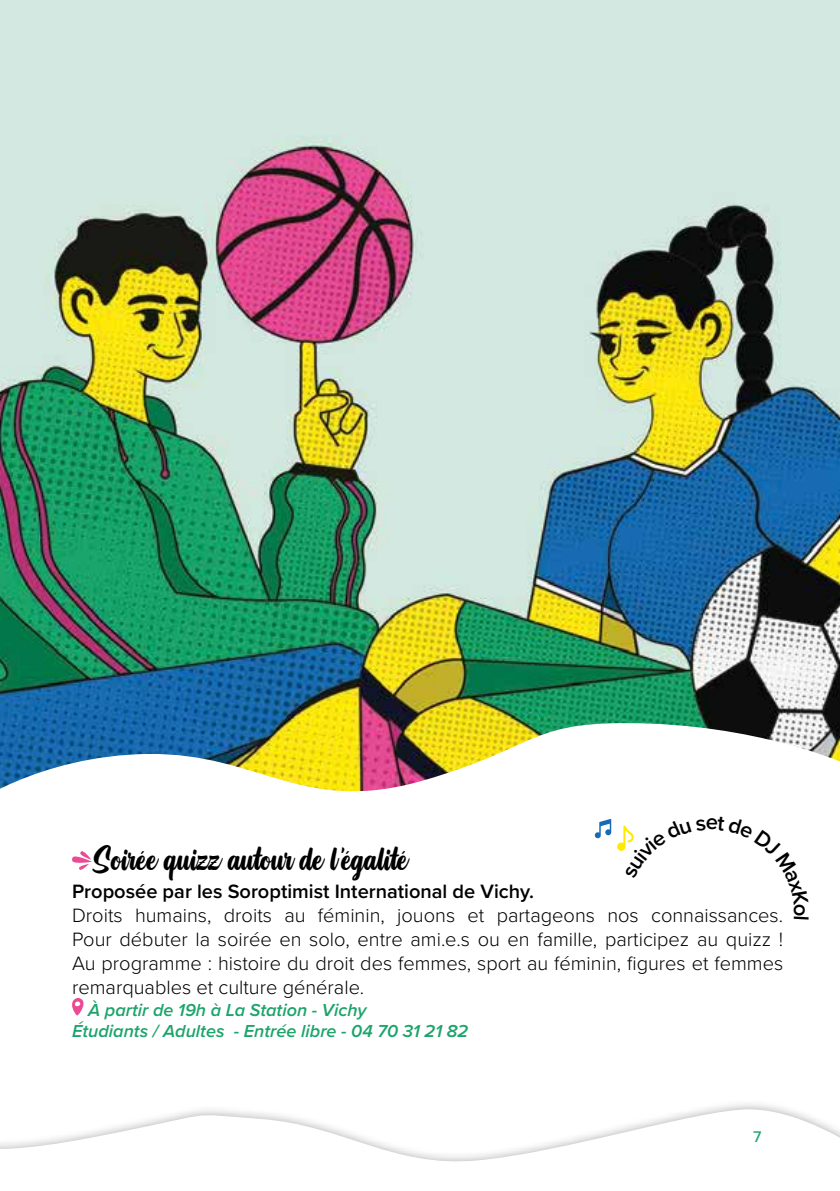
<style>
.page{position:relative;width:840px;height:1191px;background:#fff}
.page>*{position:absolute;margin:0;border:0;box-sizing:border-box;transform-origin:0 0}
.t1{font:32px "Athletic Outfit";color:#000}
.t2{font:600 22px "Proxima Nova";color:#000}
.t3{font:300 20px/24px "Proxima Nova";color:#000;text-align:justify}
.t4{font:600 20px "Proxima Nova";color:#000}
.t5{font:italic 600 18px/21.6px "Proxima Nova";color:#1ca46b}
.t6{font:500 16px "Proxima Nova";color:#1ca46b}
</style>
<div class="page">
<img style="left:0;top:0;width:839px;height:719px">
<svg style="left:0;top:719px;width:839px;height:297px"></svg>
<svg style="left:72px;top:851px;width:20px;height:19px"></svg>
<svg style="left:72px;top:998px;width:12px;height:17px"></svg>
<svg style="left:594px;top:819px;width:17px;height:19px"></svg>
<svg style="left:0;top:1104px;width:839px;height:58px"></svg>
<svg style="left:617px;top:818px;width:88px;height:61px"></svg>
<svg style="left:716px;top:816px;width:92px;height:104px"></svg>
<p class="t2" style="left:705px;top:805px;width:14px">e</p>
<h1 class="t1" style="left:92px;top:840px;width:318px">Soirée quizz autour de l’égalité</h1>
<p class="t4" style="left:72px;top:876px;width:463px">Proposée par les Soroptimist International de Vichy.</p>
<p class="t3" style="left:72px;top:902px;width:712px">Droits humains, droits au féminin, jouons et partageons nos connaissances.<br>Pour débuter la soirée en solo, entre ami.e.s ou en famille, participez au quizz !<br>Au programme : histoire du droit des femmes, sport au féminin, figures et femmes remarquables et culture générale.</p>
<p class="t5" style="left:72px;top:998px;width:397px;text-indent:16px">À partir de 19h à La Station - Vichy<br>Étudiants / Adultes - Entrée libre - 04 70 31 21 82</p>
<p class="t6" style="left:752px;top:1124px;width:10px">7</p>
</div>
